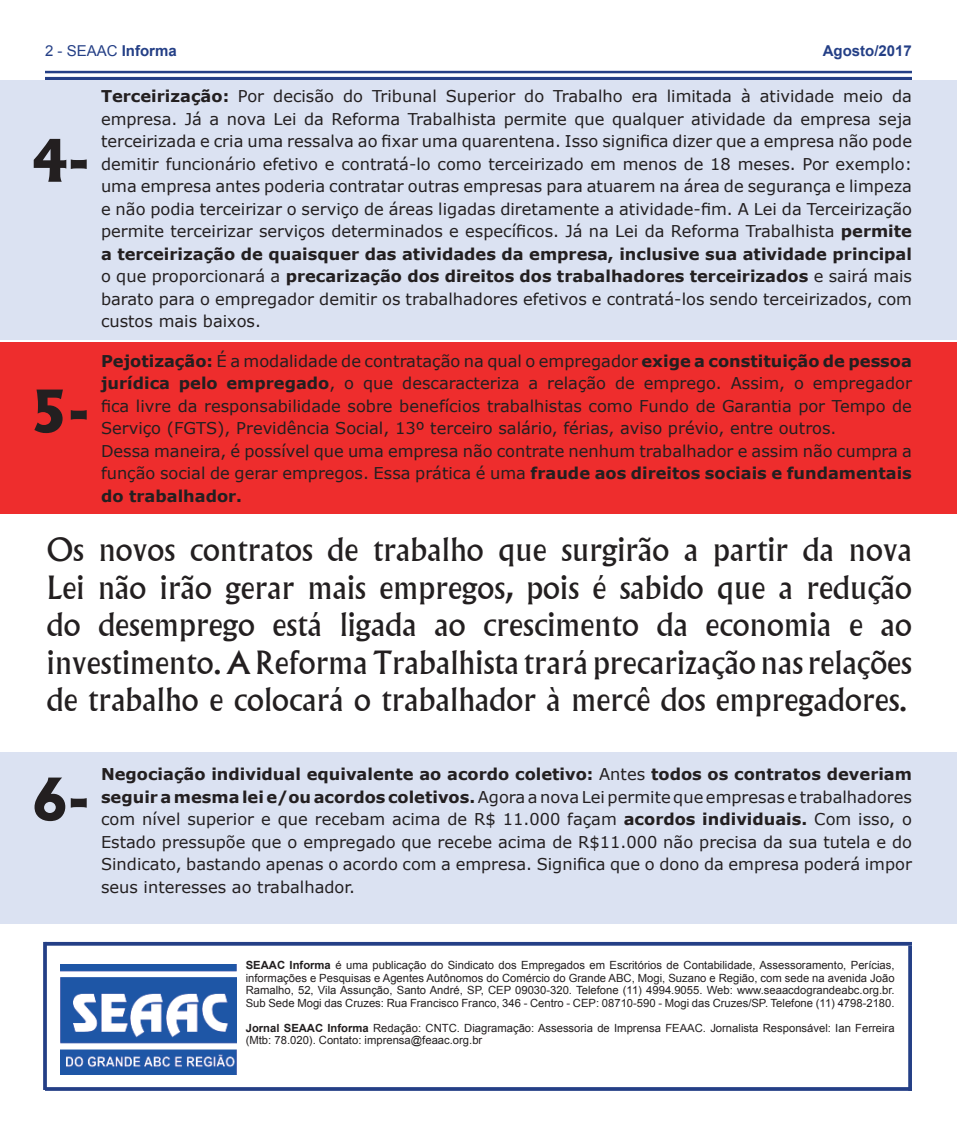
<style>
.page{position:relative;width:957px;height:1134px;background:#fff}
.page>*{position:absolute;margin:0;border:0;box-sizing:border-box;transform-origin:0 0}
.t1{font:800 56.25px "Albertus";color:#231f20}
.t2{font:31.25px/37.5px "Albertus";color:#231f20;text-align:justify}
.t3{font:16.25px/22.5px "Verdana";color:#231f20;text-align:justify}
.t4{font:15px "Arial";color:#243f86}
.t5{font:700 15px "Arial";color:#243f86}
.t6{font:11.25px/12.5px "Arial";color:#231f20;text-align:justify}
.s1{font-weight:700}
</style>
<div class="page">
<hr style="left:45px;top:71px;width:867px;height:2px;background:#243f86">
<svg style="left:45px;top:77px;width:867px;height:4px;background:#5167a1"></svg>
<svg style="left:45px;top:1087px;width:863px;height:4px;background:#314a8d"></svg>
<svg style="left:47px;top:942px;width:865px;height:4px;background:#344d8f"></svg>
<svg style="left:43px;top:942px;width:4px;height:148px"></svg>
<svg style="left:908px;top:946px;width:4px;height:145px"></svg>
<img style="left:60px;top:964px;width:176px;height:110px">
<div style="left:0;top:81px;width:957px;height:259px;background:#dbe2f2"></div>
<div style="left:0;top:342px;width:957px;height:172px;background:#ee2d2d"></div>
<div style="left:0;top:752px;width:957px;height:171px;background:#dbe2f2"></div>
<hr style="left:956px;top:81px;width:1px;height:206px;background:#ee2d2d">
<hr style="left:956px;top:545px;width:1px;height:175px;background:#dae2f2">
<hr style="left:956px;top:927px;width:1px;height:207px;background:#ee302e">
<p class="t4" style="left:45px;top:40px;width:133px">2 - SEAAC <span class="s1">Informa</span></p>
<p class="t5" style="left:822px;top:40px;width:91px">Agosto/2017</p>
<h1 class="t1" style="left:31px;top:124px;width:60px">4-</h1>
<h1 class="t1" style="left:31px;top:374px;width:60px">5-</h1>
<p class="t3" style="left:101px;top:85px;width:812px"><span class="s1">Terceirização:</span> Por decisão do Tribunal Superior do Trabalho era limitada à atividade meio da empresa. Já a nova Lei da Reforma Trabalhista permite que qualquer atividade da empresa seja terceirizada e cria uma ressalva ao fixar uma quarentena. Isso significa dizer que a empresa não pode demitir funcionário efetivo e contratá-lo como terceirizado em menos de 18 meses. Por exemplo: uma empresa antes poderia contratar outras empresas para atuarem na área de segurança e limpeza e não podia terceirizar o serviço de áreas ligadas diretamente a atividade-fim. A Lei da Terceirização permite terceirizar serviços determinados e específicos. Já na Lei da Reforma Trabalhista <span class="s1">permite a terceirização de quaisquer das atividades da empresa, inclusive sua atividade principal </span>o que proporcionará a <span class="s1">precarização dos direitos dos trabalhadores terceirizados</span> e sairá mais barato para o empregador demitir os trabalhadores efetivos e contratá-los sendo terceirizados, com custos mais baixos.</p>
<p class="t3" style="left:101px;top:349px;width:812px;text-align:left"><span class="s1">Pejotização:</span> É a modalidade de contratação na qual o empregador <span class="s1">exige a constituição de pessoa jurídica pelo empregado</span>, o que descaracteriza a relação de emprego. Assim, o empregador fica livre da responsabilidade sobre benefícios trabalhistas como Fundo de Garantia por Tempo de Serviço (FGTS), Previdência Social, 13º terceiro salário, férias, aviso prévio, entre outros.<br>Dessa maneira, é possível que uma empresa não contrate nenhum trabalhador e assim não cumpra a função social de gerar empregos. Essa prática é uma <span class="s1">fraude aos direitos sociais e fundamentais do trabalhador.</span></p>
<p class="t2" style="left:47px;top:531px;width:866px">Os novos contratos de trabalho que surgirão a partir da nova Lei não irão gerar mais empregos, pois é sabido que a redução do desemprego está ligada ao crescimento da economia e ao investimento. A Reforma Trabalhista trará precarização nas relações de trabalho e colocará o trabalhador à mercê dos empregadores.</p>
<h1 class="t1" style="left:31px;top:762px;width:60px">6-</h1>
<p class="t3" style="left:101px;top:763px;width:812px"><span class="s1">Negociação individual equivalente ao acordo coletivo:</span> Antes <span class="s1">todos os contratos deveriam seguir a mesma lei e/ou acordos coletivos.</span> Agora a nova Lei permite que empresas e trabalhadores com nível superior e que recebam acima de R$ 11.000 façam <span class="s1">acordos individuais.</span> Com isso, o Estado pressupõe que o empregado que recebe acima de R$11.000 não precisa da sua tutela e do Sindicato, bastando apenas o acordo com a empresa. Significa que o dono da empresa poderá impor seus interesses ao trabalhador.</p>
<p class="t6" style="left:246px;top:959px;width:650px"><span class="s1">SEAAC Informa</span> é uma publicação do Sindicato dos Empregados em Escritórios de Contabilidade, Assessoramento, Perícias, informações e Pesquisas e Agentes Autônomos do Comércio do Grande ABC, Mogi, Suzano e Região, com sede na avenida João Ramalho, 52, Vila Assunção, Santo André, SP, CEP 09030-320. Telefone (11) 4994.9055. Web: www.seaacdograndeabc.org.br.<br>Sub Sede Mogi das Cruzes: Rua Francisco Franco, 346 - Centro - CEP: 08710-590 - Mogi das Cruzes/SP. Telefone (11) 4798-2180.</p>
<p class="t6" style="left:246px;top:1021px;width:650px"><span class="s1">Jornal SEAAC Informa</span> Redação: CNTC. Diagramação: Assessoria de Imprensa FEAAC. Jornalista Responsável: Ian Ferreira (Mtb: 78.020). Contato: imprensa@feaac.org.br</p>
</div>
